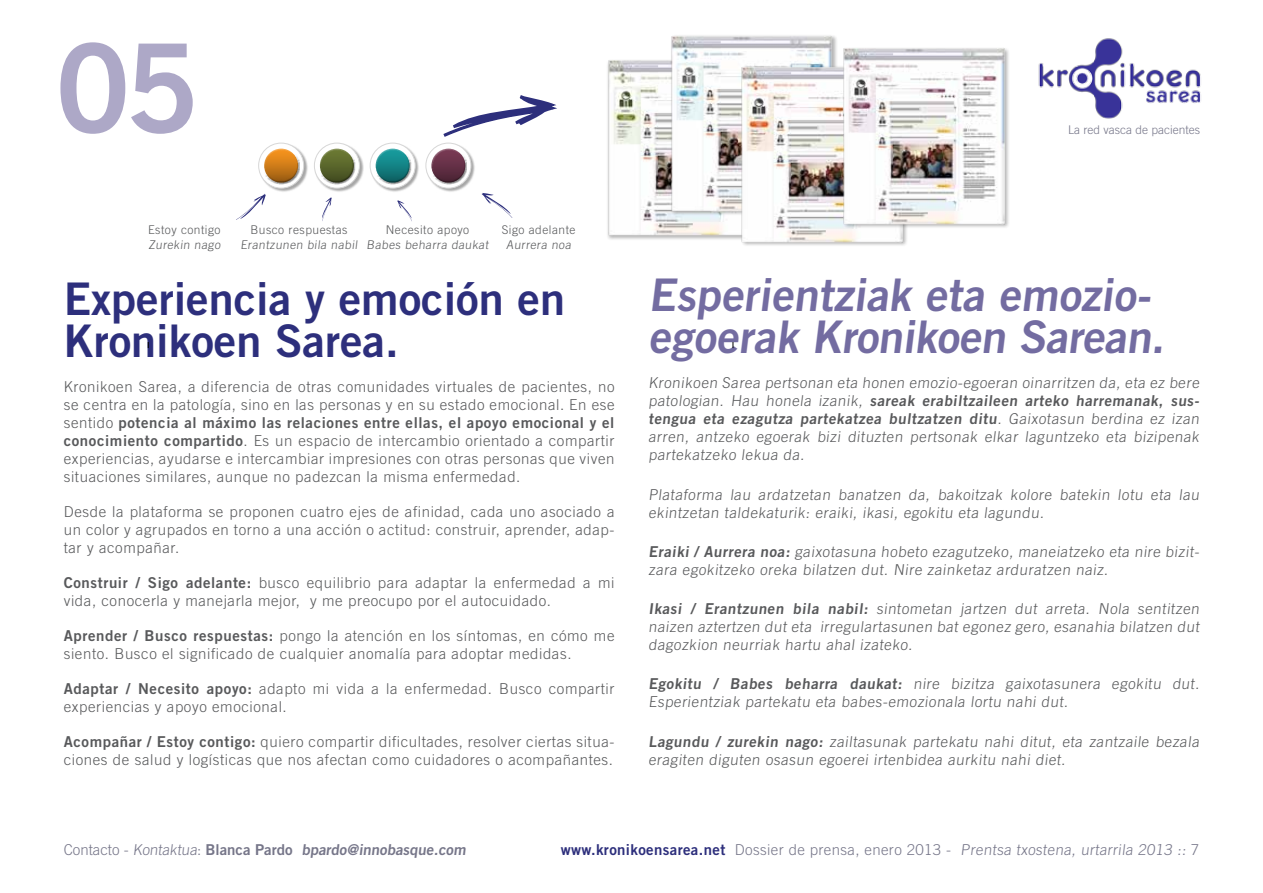
<style>
.page{position:relative;width:1263px;height:893px;background:#fff}
.page>*{position:absolute;margin:0;border:0;box-sizing:border-box;transform-origin:0 0}
.t1{font:123.3px "Trade Gothic LT Std Bd 2";color:#ada8c7}
.t2{font:45px/42px "Trade Gothic LT Std Bd 2";color:#736ca1}
.t3{font:45px/42px "Trade Gothic LT Std Bd 2";color:#2d2f7c}
.t4{font:300 15px/18px "Trade Gothic";letter-spacing:.04em;color:#58595b}
.t5{font:15px/18px "Trade Gothic LT Std Bd 2";letter-spacing:.04em;color:#58595b}
.t6{font:300 15px "Trade Gothic";letter-spacing:.025em;color:#767689}
.t7{font:15px "Trade Gothic LT Std Bd 2";color:#767689}
.t8{font:300 12px/14.4px "Trade Gothic";letter-spacing:.04em;color:#58595b;text-align:center}
.t9{font:300 12px "Trade Gothic";color:#767689}
.s1{font-family:"Trade Gothic";font-weight:300}
.s2{font-family:"Trade Gothic LT Std Bd 2";font-weight:400}
.s3{font-family:"Trade Gothic LT Std Bd 2";font-weight:400;color:#2d2f7c}
</style>
<div class="page">
<img style="left:1038px;top:38px;width:163px;height:81px">
<div style="left:605px;top:59px;width:168px;height:182px;background:#000;opacity:.3"></div>
<img style="left:607px;top:59px;width:133px;height:177px">
<img style="left:669px;top:35px;width:165px;height:177px">
<div style="left:741px;top:65px;width:167px;height:182px;background:#000;opacity:.3"></div>
<img style="left:740px;top:65px;width:164px;height:178px">
<div style="left:843px;top:47px;width:167px;height:182px;background:#000;opacity:.3"></div>
<img style="left:842px;top:47px;width:165px;height:178px">
<svg style="left:443px;top:94px;width:175px;height:44px"></svg>
<svg style="left:481px;top:193px;width:31px;height:25px"></svg>
<svg style="left:236px;top:194px;width:30px;height:26px"></svg>
<svg style="left:322px;top:197px;width:10px;height:24px"></svg>
<svg style="left:397px;top:200px;width:15px;height:21px"></svg>
<div style="left:259px;top:143px;width:49px;height:50px;background:#000;opacity:.35"></div>
<svg style="left:259px;top:143px;width:45px;height:45px"></svg>
<div style="left:259px;top:143px;width:45px;height:45px;border:1px solid #d7d7d7;border-radius:50%"></div>
<div style="left:426px;top:143px;width:49px;height:50px;background:#000;opacity:.35"></div>
<svg style="left:426px;top:143px;width:45px;height:45px"></svg>
<div style="left:426px;top:143px;width:45px;height:45px;border:1px solid #d7d7d7;border-radius:50%"></div>
<div style="left:315px;top:143px;width:49px;height:50px;background:#000;opacity:.35"></div>
<svg style="left:314px;top:143px;width:45px;height:45px"></svg>
<div style="left:314px;top:143px;width:45px;height:45px;border:1px solid #d7d7d7;border-radius:50%"></div>
<div style="left:370px;top:143px;width:50px;height:50px;background:#000;opacity:.35"></div>
<svg style="left:370px;top:143px;width:45px;height:45px"></svg>
<div style="left:370px;top:143px;width:45px;height:45px;border:1px solid #d7d7d7;border-radius:50%"></div>
<div style="left:262px;top:147px;width:38px;height:31px;background:#fff;opacity:.5"></div>
<div style="left:262px;top:154px;width:38px;height:30px;background:#000;opacity:.5"></div>
<div style="left:430px;top:147px;width:37px;height:31px;background:#fff;opacity:.5"></div>
<div style="left:430px;top:154px;width:37px;height:30px;background:#000;opacity:.5"></div>
<div style="left:318px;top:147px;width:37px;height:31px;background:#fff;opacity:.5"></div>
<div style="left:318px;top:154px;width:37px;height:30px;background:#000;opacity:.5"></div>
<div style="left:374px;top:147px;width:37px;height:31px;background:#fff;opacity:.5"></div>
<div style="left:374px;top:154px;width:37px;height:30px;background:#000;opacity:.5"></div>
<h1 class="t1" style="left:55px;top:12px;width:146px">05</h1>
<p class="t9" style="left:1068px;top:122px;width:134px">La red vasca de pacientes</p>
<p class="t8" style="left:148px;top:223px;width:75px;text-align:left">Estoy contigo<br>Zurekin nago</p>
<p class="t8" style="left:240px;top:223px;width:120px">Busco respuestas<br>Erantzunen bila nabil</p>
<p class="t8" style="left:367px;top:223px;width:125px">Necesito apoyo<br>Babes beharra daukat</p>
<p class="t8" style="left:502px;top:223px;width:75px">Sigo adelante<br>Aurrera noa</p>
<h2 class="t3" style="left:64px;top:277px;width:503px">Experiencia y emoción en<br>Kronikoen Sarea.</h2>
<p class="t4" style="left:64px;top:377px;width:552px">Kronikoen Sarea, a diferencia de otras comunidades virtuales de pacientes, no se centra en la patología, sino en las personas y en su estado emocional. En ese</p>
<p class="t5" style="left:64px;top:413px;width:552px"><span class="s1">sentido</span> potencia al máximo las relaciones entre ellas, el apoyo emocional y el</p>
<p class="t4" style="left:64px;top:431px;width:552px;text-align:justify"><span class="s2">conocimiento compartido</span>. Es un espacio de intercambio orientado a compartir experiencias, ayudarse e intercambiar impresiones con otras personas que viven situaciones similares, aunque no padezcan la misma enfermedad.</p>
<p class="t4" style="left:64px;top:502px;width:552px;text-align:justify">Desde la plataforma se proponen cuatro ejes de afinidad, cada uno asociado a un color y agrupados en torno a una acción o actitud: construir, aprender, adap&shy;tar y acompañar.</p>
<p class="t4" style="left:64px;top:573px;width:552px"><span class="s2">Construir / Sigo adelante:</span> busco equilibrio para adaptar la enfermedad a mi vida, conocerla y manejarla mejor, y me preocupo por el autocuidado.</p>
<p class="t4" style="left:64px;top:626px;width:552px"><span class="s2">Aprender / Busco respuestas:</span> pongo la atención en los síntomas, en cómo me siento. Busco el significado de cualquier anomalía para adoptar medidas.</p>
<p class="t4" style="left:64px;top:679px;width:552px"><span class="s2">Adaptar / Necesito apoyo:</span> adapto mi vida a la enfermedad. Busco compartir experiencias y apoyo emocional.</p>
<p class="t4" style="left:64px;top:732px;width:552px"><span class="s2">Acompañar / Estoy contigo:</span> quiero compartir dificultades, resolver ciertas situa&shy;ciones de salud y logísticas que nos afectan como cuidadores o acompañantes.</p>
<h2 class="t2" style="left:648px;top:274px;width:524px">Esperientziak eta emozio&shy;egoerak Kronikoen Sarean.</h2>
<p class="t4" style="left:648px;top:374px;width:554px">Kronikoen Sarea pertsonan eta honen emozio-egoeran oinarritzen da, eta ez bere</p>
<p class="t5" style="left:648px;top:392px;width:554px"><span class="s1">patologian. Hau honela izanik,</span> sareak erabiltzaileen arteko harremanak, sus&shy;tengua eta ezagutza partekatzea bultzatzen ditu<span class="s1">. Gaixotasun berdina ez izan</span></p>
<p class="t4" style="left:648px;top:428px;width:554px">arren, antzeko egoerak bizi dituzten pertsonak elkar laguntzeko eta bizipenak partekatzeko lekua da.</p>
<p class="t4" style="left:648px;top:485px;width:554px">Plataforma lau ardatzetan banatzen da, bakoitzak kolore batekin lotu eta lau ekintzetan taldekaturik: eraiki, ikasi, egokitu eta lagundu.</p>
<p class="t4" style="left:648px;top:542px;width:554px"><span class="s2">Eraiki / Aurrera noa:</span> gaixotasuna hobeto ezagutzeko, maneiatzeko eta nire bizit&shy;zara egokitzeko oreka bilatzen dut. Nire zainketaz arduratzen naiz.</p>
<p class="t4" style="left:648px;top:600px;width:554px;text-align:justify"><span class="s2">Ikasi / Erantzunen bila nabil:</span> sintometan jartzen dut arreta. Nola sentitzen naizen aztertzen dut eta irregulartasunen bat egonez gero, esanahia bilatzen dut dagozkion neurriak hartu ahal izateko.</p>
<p class="t4" style="left:648px;top:675px;width:554px"><span class="s2">Egokitu / Babes beharra daukat:</span> nire bizitza gaixotasunera egokitu dut.<br>Esperientziak partekatu eta babes-emozionala lortu nahi dut.</p>
<p class="t4" style="left:648px;top:732px;width:554px"><span class="s2">Lagundu / zurekin nago:</span> zailtasunak partekatu nahi ditut, eta zantzaile bezala eragiten diguten osasun egoerei irtenbidea aurkitu nahi diet.</p>
<p class="t7" style="left:64px;top:840px;width:406px"><span class="s1">Contacto - Kontaktua:</span> Blanca Pardo bpardo@innobasque.com</p>
<p class="t6" style="left:561px;top:841px;width:640px"><span class="s3">www.kronikoensarea.net</span> Dossier de prensa, enero 2013 - Prentsa txostena, urtarrila 2013 :: 7</p>
</div>
